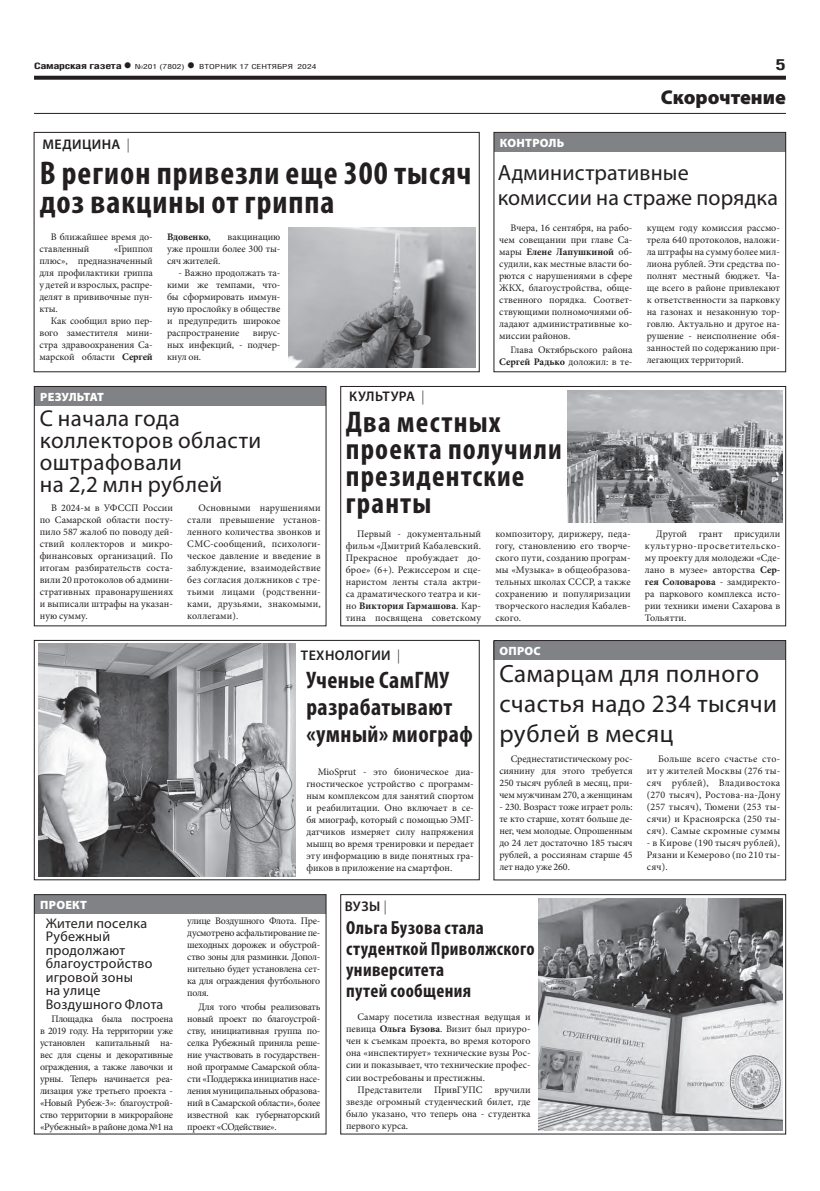
<style>
.page{position:relative;width:820px;height:1191px;background:#fff}
.page>*{position:absolute;margin:0;border:0;box-sizing:border-box;transform-origin:0 0}
.t1{font:700 condensed 33px/29px "Myriad Pro";letter-spacing:.03em;color:#231f20}
.t2{font:700 condensed 30px/27px "Myriad Pro";letter-spacing:.04em;color:#231f20}
.t3{font:25px/30px "Myriad Pro";letter-spacing:.02em;color:#231f20}
.t4{font:700 condensed 24px/27px "Myriad Pro";letter-spacing:.02em;color:#231f20}
.t5{font:23px/22px "Myriad Pro";letter-spacing:.02em;color:#231f20}
.t6{font:22px/25px "Myriad Pro";letter-spacing:.01em;color:#231f20}
.t7{font:900 20px "Myriad Pro";color:#231f20}
.t8{font:700 condensed 19px/21px "Myriad Pro";letter-spacing:.02em;color:#231f20}
.t9{font:700 15px "Helios Cond";color:#231f20;scale:1.4 1}
.t10{font:14px/13.5px "Myriad Pro";letter-spacing:.02em;color:#231f20}
.t11{font:600 14px "Myriad Pro";letter-spacing:.03em;color:#231f20}
.t12{font:900 12px "Myriad Pro";letter-spacing:.02em;color:#fff}
.t13{font:900 12px "Myriad Pro";letter-spacing:-.005em;color:#fff}
.t14{font:10px/12px "Minion Pro";color:#231f20;text-align:justify}
.t15{font:700 10px "Minion Pro";letter-spacing:-.01em;color:#231f20}
.t16{font:700 9px "Helios Cond";letter-spacing:-.02em;color:#231f20;scale:1.4 1}
.t17{font:7px "Helios Cond";color:#231f20;scale:1.4 1}
.s1{font-size:16px}
.s2{font-weight:700;font-size:16px}
.s3{font-weight:300}
.s4{font-weight:700}
.s5{font-weight:400}
</style>
<div class="page">
<svg style="left:34px;top:76px;width:751px;height:4px;background:#322f2f"></svg>
<div style="left:340px;top:894px;width:445px;height:240px;border:1px solid #231f20"></div>
<div style="left:34px;top:640px;width:445px;height:240px;border:1px solid #231f20"></div>
<div style="left:493px;top:641px;width:292px;height:18px;background:#808285"></div>
<div style="left:493px;top:640px;width:292px;height:240px;border:1px solid #231f20"></div>
<hr style="left:34px;top:113px;width:751px;height:1px;background:#231f20">
<div style="left:34px;top:387px;width:292px;height:19px;background:#808285"></div>
<div style="left:494px;top:133px;width:291px;height:19px;background:#808285"></div>
<div style="left:34px;top:386px;width:292px;height:240px;border:1px solid #231f20"></div>
<div style="left:34px;top:132px;width:445px;height:240px;border:1px solid #231f20"></div>
<div style="left:34px;top:895px;width:292px;height:18px;background:#808285"></div>
<div style="left:34px;top:894px;width:292px;height:240px;border:1px solid #231f20"></div>
<div style="left:340px;top:386px;width:445px;height:240px;border:1px solid #231f20"></div>
<svg style="left:303px;top:545px;width:171px;height:97px"></svg>
<img style="left:38px;top:644px;width:257px;height:232px">
<img style="left:538px;top:898px;width:244px;height:232px">
<img style="left:567px;top:390px;width:214px;height:133px">
<img style="left:289px;top:228px;width:186px;height:140px">
<p class="t16" style="left:34px;top:61px;width:71px">Самарская газета<span class="s1">•</span></p>
<p class="t17" style="left:135px;top:63px;width:131px">№201 (7802) <span class="s2">•</span> ВТОРНИК 17 СЕНТЯБРЯ 2024</p>
<h3 class="t9" style="left:775px;top:55px;width:9px">5</h3>
<h3 class="t11" style="left:43px;top:135px;width:89px">МЕДИЦИНА <span class="s3">|</span></h3>
<h1 class="t1" style="left:40px;top:158px;width:433px">В регион привезли еще 300 тысяч доз вакцины от гриппа</h1>
<p class="t14" style="left:39px;top:231px;width:115px;text-indent:11px">В ближайшее время до&shy;ставленный</p>
<p class="t14" style="left:39px;top:243px;width:115px;text-indent:74px">«Гриппол плюс», предназначенный для профилактики гриппа у детей и взрослых, распре&shy;делят в прививочные пун&shy;кты.</p>
<p class="t14" style="left:39px;top:315px;width:115px;text-indent:11px">Как сообщил врио пер&shy;вого заместителя мини&shy;стра здравоохранения Са&shy;марской области <span class="s4">Сергей</span></p>
<p class="t13" style="left:40px;top:390px;width:65px">РЕЗУЛЬТАТ</p>
<p class="t15" style="left:167px;top:230px;width:45px">Вдовенко<span class="s5">,</span></p>
<p class="t14" style="left:167px;top:231px;width:115px;text-indent:60px">вакцинацию уже прошли более 300 ты&shy;сяч жителей.</p>
<p class="t14" style="left:167px;top:267px;width:115px;text-indent:11px">- Важно продолжать та&shy;кими же темпами, что&shy;бы сформировать иммун&shy;ную прослойку в обществе и предупредить широкое распространение</p>
<p class="t14" style="left:167px;top:327px;width:115px;text-indent:86px">вирус&shy;ных инфекций, - подчер&shy;кнул он.</p>
<h3 class="t11" style="left:349px;top:387px;width:77px">КУЛЬТУРА <span class="s3">|</span></h3>
<p class="t12" style="left:499px;top:136px;width:66px">КОНТРОЛЬ</p>
<h3 class="t7" style="left:660px;top:86px;width:127px">Скорочтение</h3>
<h3 class="t6" style="left:497px;top:160px;width:282px">Административные комиссии на страже порядка</h3>
<p class="t14" style="left:499px;top:222px;width:135px;text-indent:11px">Вчера, 16 сентября, на рабо&shy;чем совещании при главе Са&shy;мары <span class="s4">Елене Лапушкиной</span> об&shy;судили, как местные власти бо&shy;рются с нарушениями в сфере ЖКХ, благоустройства, обще&shy;ственного порядка. Соответ&shy;ствующими полномочиями об&shy;ладают административные ко&shy;миссии районов.</p>
<p class="t14" style="left:499px;top:343px;width:135px;text-align:right">Глава Октябрьского района<br><span class="s4">Сергей Радько</span> доложил: в те-</p>
<p class="t14" style="left:646px;top:222px;width:135px">кущем году комиссия рассмо&shy;трела 640 протоколов, наложи&shy;ла штрафы на сумму более мил&shy;лиона рублей. Эти средства по&shy;полнят местный бюджет. Ча&shy;ще всего в районе привлекают к ответственности за парковку на газонах и незаконную тор&shy;говлю. Актуально и другое на&shy;рушение - неисполнение обя&shy;занностей по содержанию при&shy;легающих территорий.</p>
<h3 class="t5" style="left:40px;top:407px;width:223px">С начала года коллекторов области оштрафовали<br>на 2,2 млн рублей</h3>
<h2 class="t2" style="left:345px;top:407px;width:217px">Два местных проекта получили президентские гранты</h2>
<p class="t14" style="left:40px;top:502px;width:135px;text-indent:11px">В 2024-м в УФССП России по Самарской области посту&shy;пило 587 жалоб по поводу дей&shy;ствий коллекторов и микро&shy;финансовых организаций. По итогам разбирательств соста&shy;вили 20 протоколов об админи&shy;стративных правонарушениях и выписали штрафы на указан&shy;ную сумму.</p>
<p class="t14" style="left:187px;top:502px;width:135px;text-indent:11px">Основными нарушениями стали превышение установ&shy;ленного количества звонков и СМС-сообщений, психологи&shy;ческое давление и введение в заблуждение, взаимодействие без согласия должников с тре&shy;тьими лицами (родственни&shy;ками, друзьями, знакомыми, коллегами).</p>
<p class="t14" style="left:345px;top:528px;width:137px;text-indent:11px">Первый - документальный фильм «Дмитрий Кабалевский.<br>Прекрасное пробуждает до&shy;брое» (6+). Режиссером и сце&shy;наристом ленты стала актри&shy;са драматического театра и ки&shy;но <span class="s4">Виктория Гармашова</span>. Кар&shy;тина посвящена советскому</p>
<p class="t14" style="left:495px;top:528px;width:137px">композитору, дирижеру, педа&shy;гогу, становлению его творче&shy;ского пути, созданию програм&shy;мы «Музыка» в общеобразова&shy;тельных школах СССР, а также сохранению и популяризации творческого наследия Кабалев&shy;ского.</p>
<p class="t14" style="left:644px;top:528px;width:137px;text-indent:11px">Другой грант присудили культурно-просветительско&shy;му проекту для молодежи «Сде&shy;лано в музее» авторства <span class="s4">Сер&shy;гея Соловарова</span> - замдиректо&shy;ра паркового комплекса исто&shy;рии техники имени Сахарова в Тольятти.</p>
<p class="t12" style="left:499px;top:643px;width:43px">ОПРОС</p>
<h3 class="t11" style="left:301px;top:646px;width:101px">ТЕХНОЛОГИИ <span class="s3">|</span></h3>
<h3 class="t4" style="left:306px;top:665px;width:168px">Ученые СамГМУ разрабатывают «умный» миограф</h3>
<h3 class="t3" style="left:499px;top:658px;width:279px">Самарцам для полного счастья надо 234 тысячи рублей в месяц</h3>
<p class="t12" style="left:40px;top:897px;width:48px">ПРОЕКТ</p>
<h3 class="t10" style="left:46px;top:916px;width:119px">Жители поселка<br>Рубежный продолжают благоустройство игровой зоны<br>на улице<br>Воздушного Флота</h3>
<p class="t14" style="left:40px;top:1012px;width:134px;text-indent:11px">Площадка была построена в 2019 году. На территории уже установлен капитальный на&shy;вес для сцены и декоративные ограждения, а также лавочки и урны. Теперь начинается реа&shy;лизация уже третьего проекта - «Новый Рубеж-3»: благоустрой&shy;ство территории в микрорайоне «Рубежный» в районе дома №1 на</p>
<p class="t14" style="left:306px;top:765px;width:169px;text-indent:11px">MioSprut - это бионическое диа&shy;гностическое устройство с программ&shy;ным комплексом для занятий спортом и реабилитации. Оно включает в се&shy;бя миограф, который с помощью ЭМГ&shy;датчиков измеряет силу напряжения мышц во время тренировки и передает эту информацию в виде понятных гра&shy;фиков в приложение на смартфон.</p>
<h3 class="t11" style="left:344px;top:897px;width:43px">ВУЗЫ <span class="s3">|</span></h3>
<p class="t14" style="left:499px;top:753px;width:135px;text-indent:11px">Среднестатистическому рос&shy;сиянину для этого требуется 250 тысяч рублей в месяц, при&shy;чем мужчинам 270, а женщинам</p>
<p class="t14" style="left:499px;top:801px;width:135px">- 230. Возраст тоже играет роль: те кто старше, хотят больше де&shy;нег, чем молодые. Опрошенным до 24 лет достаточно 185 тысяч рублей, а россиянам старше 45 лет надо уже 260.</p>
<p class="t14" style="left:187px;top:915px;width:134px">улице Воздушного Флота. Пре&shy;дусмотрено асфальтирование пе&shy;шеходных дорожек и обустрой&shy;ство зоны для разминки. Допол&shy;нительно будет установлена сет&shy;ка для ограждения футбольного поля.</p>
<p class="t14" style="left:187px;top:1000px;width:134px;text-indent:11px">Для того чтобы реализовать новый проект по благоустрой&shy;ству, инициативная группа по&shy;селка Рубежный приняла реше&shy;ние участвовать в государствен&shy;ной программе Самарской обла&shy;сти «Поддержка инициатив насе&shy;ления муниципальных образова&shy;ний в Самарской области», более известной как губернаторский проект «СОдействие».</p>
<h3 class="t8" style="left:346px;top:916px;width:190px">Ольга Бузова стала студенткой Приволжского университета<br>путей сообщения</h3>
<p class="t14" style="left:346px;top:1011px;width:186px;text-indent:11px">Самару посетила известная ведущая и певица <span class="s4">Ольга Бузова</span>. Визит был приуро&shy;чен к съемкам проекта, во время которого она «инспектирует» технические вузы Рос&shy;сии и показывает, что технические профес&shy;сии востребованы и престижны.</p>
<p class="t14" style="left:346px;top:1083px;width:186px;text-indent:11px">Представители ПривГУПС вручили звезде огромный студенческий билет, где было указано, что теперь она - студентка первого курса.</p>
<p class="t14" style="left:646px;top:753px;width:135px;text-indent:11px">Больше всего счастье сто&shy;ит у жителей Москвы (276 ты&shy;сяч рублей), Владивостока (270 тысяч), Ростова-на-Дону (257 тысяч), Тюмени (253 ты&shy;сячи) и Красноярска (250 ты&shy;сяч). Самые скромные суммы</p>
<p class="t14" style="left:646px;top:837px;width:135px">- в Кирове (190 тысяч рублей), Рязани и Кемерово (по 210 ты&shy;сяч).</p>
</div>
